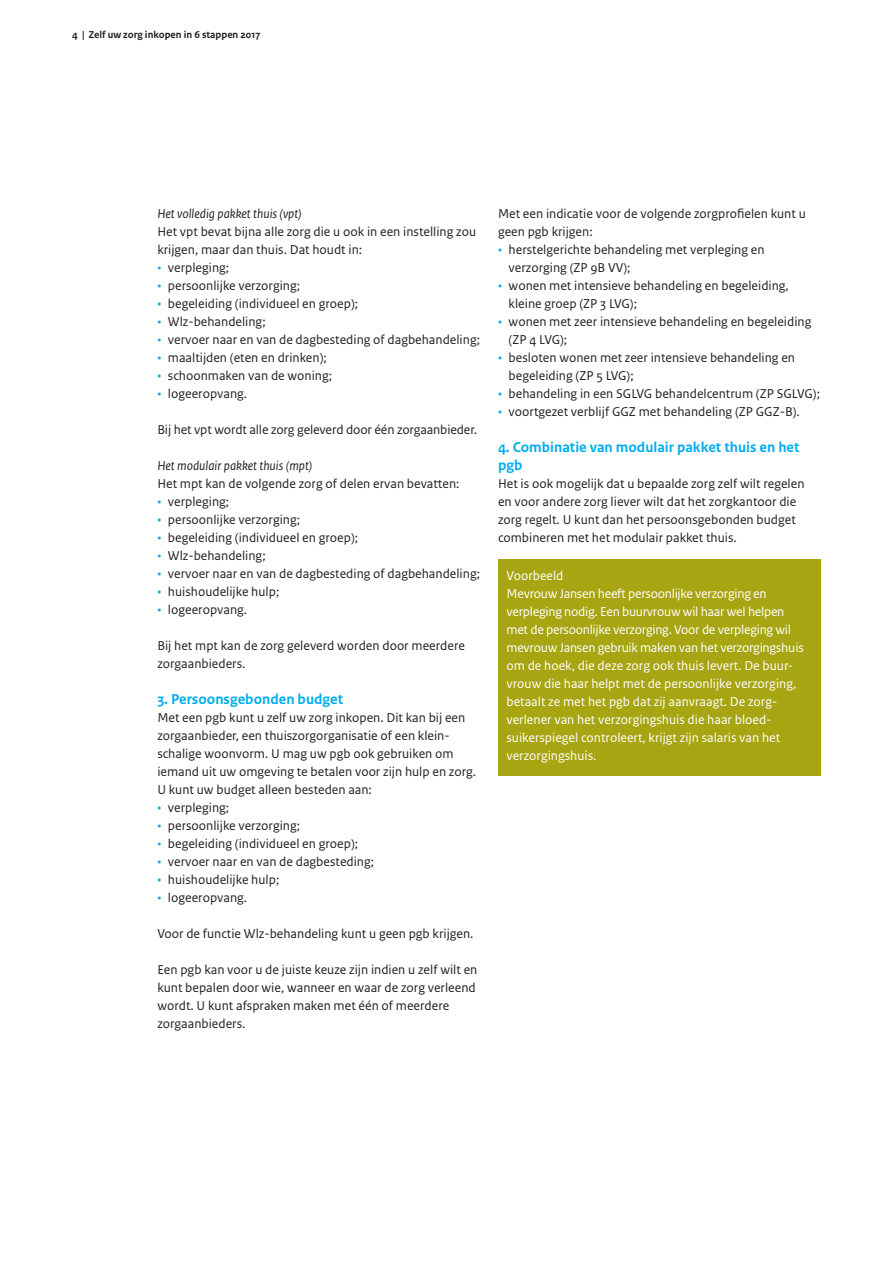
<style>
.page{position:relative;width:893px;height:1263px;background:#fff}
.page>*{position:absolute;margin:0;border:0;box-sizing:border-box;transform-origin:0 0}
.t1{font:700 15px/18px "Rijksoverheid Sans Text";color:#00aeef}
.t2{font:13.5px/18px "Rijksoverheid Sans Text";color:#231f20}
.t3{font:13.5px/18px "Rijksoverheid Sans Text";color:#fff}
.t4{font:italic 13.5px "Rijksoverheid Sans Text";color:#231f20}
.t5{font:700 10.5px "Rijksoverheid Sans Text";color:#231f20}
.s1{color:#00aeef}
</style>
<div class="page">
<div style="left:498px;top:560px;width:323px;height:216px;background:#a8a513"></div>
<p class="t5" style="left:72px;top:29px;width:190px">4 | Zelf uw zorg inkopen in 6 stappen 2017</p>
<p class="t4" style="left:157px;top:206px;width:146px">Het volledig pakket thuis (vpt)</p>
<p class="t2" style="left:157px;top:223px;width:320px">Het vpt bevat bijna alle zorg die u ook in een instelling zou krijgen, maar dan thuis. Dat houdt in:</p>
<p class="t2" style="left:157px;top:259px;width:73px"><span class="s1">•</span> verpleging;</p>
<p class="t2" style="left:157px;top:277px;width:144px"><span class="s1">•</span> persoonlijke verzorging;</p>
<p class="t2" style="left:157px;top:295px;width:202px"><span class="s1">•</span> begeleiding (individueel en groep);</p>
<p class="t2" style="left:157px;top:313px;width:110px"><span class="s1">•</span> Wlz-behandeling;</p>
<p class="t2" style="left:157px;top:331px;width:324px"><span class="s1">•</span> vervoer naar en van de dagbesteding of dagbehandeling;</p>
<p class="t2" style="left:157px;top:349px;width:171px"><span class="s1">•</span> maaltijden (eten en drinken);</p>
<p class="t2" style="left:157px;top:367px;width:176px"><span class="s1">•</span> schoonmaken van de woning;</p>
<p class="t2" style="left:157px;top:385px;width:91px"><span class="s1">•</span> logeeropvang.</p>
<p class="t2" style="left:157px;top:421px;width:321px">Bij het vpt wordt alle zorg geleverd door één zorgaanbieder.</p>
<p class="t4" style="left:157px;top:458px;width:157px">Het modulair pakket thuis (mpt)</p>
<p class="t2" style="left:157px;top:475px;width:304px">Het mpt kan de volgende zorg of delen ervan bevatten:</p>
<p class="t2" style="left:157px;top:493px;width:73px"><span class="s1">•</span> verpleging;</p>
<p class="t2" style="left:157px;top:511px;width:144px"><span class="s1">•</span> persoonlijke verzorging;</p>
<p class="t2" style="left:157px;top:529px;width:202px"><span class="s1">•</span> begeleiding (individueel en groep);</p>
<p class="t2" style="left:157px;top:547px;width:110px"><span class="s1">•</span> Wlz-behandeling;</p>
<p class="t2" style="left:157px;top:565px;width:324px"><span class="s1">•</span> vervoer naar en van de dagbesteding of dagbehandeling;</p>
<p class="t2" style="left:157px;top:583px;width:123px"><span class="s1">•</span> huishoudelijke hulp;</p>
<p class="t2" style="left:157px;top:601px;width:91px"><span class="s1">•</span> logeeropvang.</p>
<p class="t2" style="left:157px;top:637px;width:309px">Bij het mpt kan de zorg geleverd worden door meerdere zorgaanbieders.</p>
<p class="t1" style="left:157px;top:690px;width:187px">3. Persoonsgebonden budget</p>
<p class="t2" style="left:157px;top:709px;width:320px">Met een pgb kunt u zelf uw zorg inkopen. Dit kan bij een zorgaanbieder, een thuiszorgorganisatie of een klein&shy;schalige woonvorm. U mag uw pgb ook gebruiken om iemand uit uw omgeving te betalen voor zijn hulp en zorg.<br>U kunt uw budget alleen besteden aan:</p>
<p class="t2" style="left:157px;top:799px;width:73px"><span class="s1">•</span> verpleging;</p>
<p class="t2" style="left:157px;top:817px;width:144px"><span class="s1">•</span> persoonlijke verzorging;</p>
<p class="t2" style="left:157px;top:835px;width:202px"><span class="s1">•</span> begeleiding (individueel en groep);</p>
<p class="t2" style="left:157px;top:853px;width:218px"><span class="s1">•</span> vervoer naar en van de dagbesteding;</p>
<p class="t2" style="left:157px;top:871px;width:123px"><span class="s1">•</span> huishoudelijke hulp;</p>
<p class="t2" style="left:157px;top:889px;width:91px"><span class="s1">•</span> logeeropvang.</p>
<p class="t2" style="left:157px;top:925px;width:318px">Voor de functie Wlz-behandeling kunt u geen pgb krijgen.</p>
<p class="t2" style="left:157px;top:961px;width:322px">Een pgb kan voor u de juiste keuze zijn indien u zelf wilt en kunt bepalen door wie, wanneer en waar de zorg verleend wordt. U kunt afspraken maken met één of meerdere zorgaanbieders.</p>
<p class="t2" style="left:498px;top:205px;width:309px">Met een indicatie voor de volgende zorgprofielen kunt u geen pgb krijgen:</p>
<p class="t2" style="left:509px;top:241px;width:257px;text-indent:-11px"><span class="s1">•</span> herstelgerichte behandeling met verpleging en verzorging (ZP 9B VV);</p>
<p class="t2" style="left:509px;top:277px;width:282px;text-indent:-11px"><span class="s1">•</span> wonen met intensieve behandeling en begeleiding, kleine groep (ZP 3 LVG);</p>
<p class="t2" style="left:509px;top:313px;width:304px;text-indent:-11px"><span class="s1">•</span> wonen met zeer intensieve behandeling en begeleiding (ZP 4 LVG);</p>
<p class="t2" style="left:509px;top:349px;width:288px;text-indent:-11px"><span class="s1">•</span> besloten wonen met zeer intensieve behandeling en begeleiding (ZP 5 LVG);</p>
<p class="t2" style="left:498px;top:385px;width:323px"><span class="s1">•</span> behandeling in een SGLVG behandelcentrum (ZP SGLVG);</p>
<p class="t2" style="left:498px;top:403px;width:303px"><span class="s1">•</span> voortgezet verblijf GGZ met behandeling (ZP GGZ-B).</p>
<p class="t1" style="left:498px;top:438px;width:303px">4. Combinatie van modulair pakket thuis en het pgb</p>
<p class="t2" style="left:498px;top:475px;width:308px">Het is ook mogelijk dat u bepaalde zorg zelf wilt regelen en voor andere zorg liever wilt dat het zorgkantoor die zorg regelt. U kunt dan het persoonsgebonden budget combineren met het modulair pakket thuis.</p>
<p class="t3" style="left:506px;top:566px;width:299px">Voorbeeld<br>Mevrouw Jansen heeft persoonlijke verzorging en verpleging nodig. Een buurvrouw wil haar wel helpen met de persoonlijke verzorging. Voor de verpleging wil mevrouw Jansen gebruik maken van het verzorgingshuis om de hoek, die deze zorg ook thuis levert. De buur&shy;vrouw die haar helpt met de persoonlijke verzorging, betaalt ze met het pgb dat zij aanvraagt. De zorg&shy;verlener van het verzorgingshuis die haar bloed&shy;suikerspiegel controleert, krijgt zijn salaris van het verzorgingshuis.</p>
</div>
